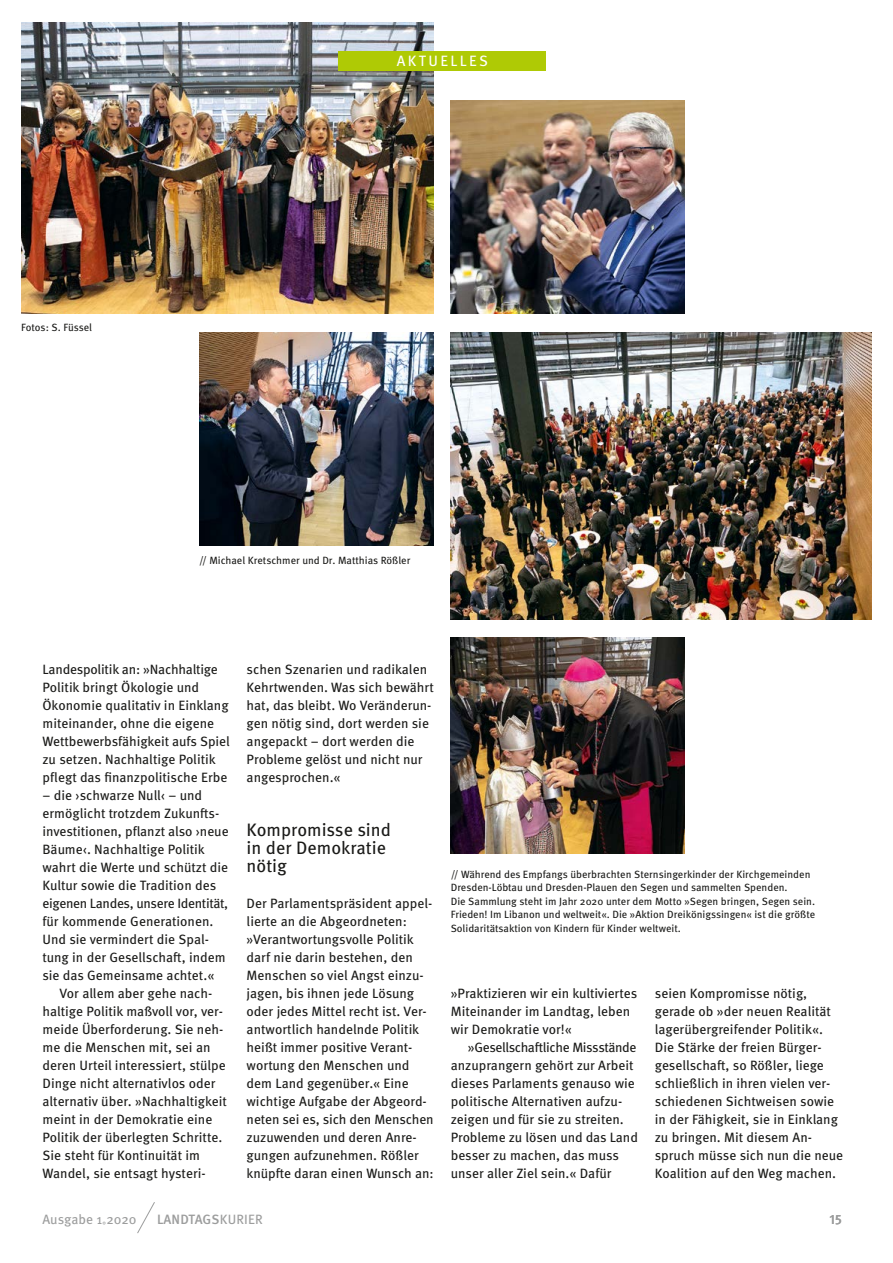
<style>
.page{position:relative;width:893px;height:1263px;background:#fff}
.page>*{position:absolute;margin:0;border:0;box-sizing:border-box;transform-origin:0 0}
.t1{font:18px/18px "Meta Pro";color:#1a1a18}
.t2{font:15px "Meta Pro";letter-spacing:.16em;color:#fff}
.t3{font:13.5px/18px "Meta Pro";color:#1a1a18}
.t4{font:500 13.5px "Meta Pro";letter-spacing:.01em;color:#9c9d9d}
.t5{font:13.5px "Meta Pro";color:#9c9d9d}
.t6{font:10.5px/13.5px "Meta Pro";color:#1a1a18}
.s1{font-weight:400}
</style>
<div class="page">
<img style="left:21px;top:22px;width:413px;height:292px">
<img style="left:451px;top:333px;width:421px;height:287px">
<img style="left:451px;top:638px;width:234px;height:216px">
<img style="left:200px;top:333px;width:234px;height:212px">
<img style="left:451px;top:101px;width:234px;height:212px">
<svg style="left:137px;top:1202px;width:18px;height:32px"></svg>
<div style="left:338px;top:51px;width:208px;height:20px;background:#afca05"></div>
<p class="t6" style="left:21px;top:319px;width:72px">Fotos: S. Füssel</p>
<p class="t2" style="left:397px;top:49px;width:93px">AKTUELLES</p>
<p class="t6" style="left:199px;top:552px;width:213px">// Michael Kretschmer und Dr. Matthias Rößler</p>
<p class="t3" style="left:43px;top:659px;width:189px">Landespolitik an: »Nachhaltige<br>Politik bringt Ökologie und<br>Ökonomie qualitativ in Einklang miteinander, ohne die eigene<br>Wettbewerbsfähigkeit aufs Spiel zu setzen. Nachhaltige Politik pflegt das finanzpolitische Erbe</p>
<p class="t3" style="left:43px;top:785px;width:188px">– die ›schwarze Null‹ – und ermöglicht trotzdem Zukunfts&shy;investitionen, pflanzt also ›neue<br>Bäume‹. Nachhaltige Politik wahrt die Werte und schützt die<br>Kultur sowie die Tradition des eigenen Landes, unsere Identität, für kommende Generationen.<br>Und sie vermindert die Spal&shy;tung in der Gesellschaft, indem sie das Gemeinsame achtet.«</p>
<p class="t3" style="left:43px;top:983px;width:186px;text-indent:17px">Vor allem aber gehe nach&shy;haltige Politik maßvoll vor, ver&shy;meide Überforderung. Sie neh&shy;me die Menschen mit, sei an deren Urteil interessiert, stülpe<br>Dinge nicht alternativlos oder alternativ über. »Nachhaltigkeit meint in der Demokratie eine<br>Politik der überlegten Schritte.<br>Sie steht für Kontinuität im<br>Wandel, sie entsagt hysteri-</p>
<p class="t3" style="left:247px;top:659px;width:189px">schen Szenarien und radikalen<br>Kehrtwenden. Was sich bewährt hat, das bleibt. Wo Veränderun&shy;gen nötig sind, dort werden sie angepackt – dort werden die<br>Probleme gelöst und nicht nur angesprochen.«</p>
<h1 class="t1" style="left:247px;top:819px;width:146px">Kompromisse sind in der Demokratie nötig</h1>
<p class="t3" style="left:247px;top:893px;width:189px">Der Parlamentspräsident appel&shy;lierte an die Abgeordneten: »Verantwortungsvolle Politik darf nie darin bestehen, den<br>Menschen so viel Angst einzu&shy;jagen, bis ihnen jede Lösung oder jedes Mittel recht ist. Ver&shy;antwortlich handelnde Politik heißt immer positive Verant&shy;wortung den Menschen und dem Land gegenüber.« Eine wichtige Aufgabe der Abgeord&shy;neten sei es, sich den Menschen zuzuwenden und deren Anre&shy;gungen aufzunehmen. Rößler knüpfte daran einen Wunsch an:</p>
<p class="t6" style="left:451px;top:866px;width:366px">// Während des Empfangs überbrachten Sternsingerkinder der Kirchgemeinden Dresden-Löbtau und Dresden-Plauen den Segen und sammelten Spenden.<br>Die Sammlung steht im Jahr 2020 unter dem Motto »Segen bringen, Segen sein.<br>Frieden! Im Libanon und weltweit«. Die »Aktion Dreikönigssingen« ist die größte Solidaritätsaktion von Kindern für Kinder weltweit.</p>
<p class="t3" style="left:451px;top:983px;width:188px">»Praktizieren wir ein kultiviertes<br>Miteinander im Landtag, leben wir Demokratie vor!«</p>
<p class="t3" style="left:451px;top:1037px;width:189px;text-indent:17px">»Gesellschaftliche Missstände anzuprangern gehört zur Arbeit dieses Parlaments genauso wie politische Alternativen aufzu&shy;zeigen und für sie zu streiten.<br>Probleme zu lösen und das Land besser zu machen, das muss unser aller Ziel sein.« Dafür</p>
<p class="t3" style="left:655px;top:983px;width:190px">seien Kompromisse nötig, gerade ob »der neuen Realität lagerübergreifender Politik«.<br>Die Stärke der freien Bürger&shy;gesellschaft, so Rößler, liege schließlich in ihren vielen ver&shy;schiedenen Sichtweisen sowie in der Fähigkeit, sie in Einklang zu bringen. Mit diesem An&shy;spruch müsse sich nun die neue<br>Koalition auf den Weg machen.</p>
<p class="t5" style="left:43px;top:1209px;width:96px">Ausgabe 1 2020</p>
<p class="t4" style="left:157px;top:1209px;width:107px">LANDTAGS<span class="s1">KURIER</span></p>
<p class="t4" style="left:829px;top:1209px;width:14px">15</p>
<p class="t5" style="left:102px;top:1217px;width:6px">˚</p>
</div>
